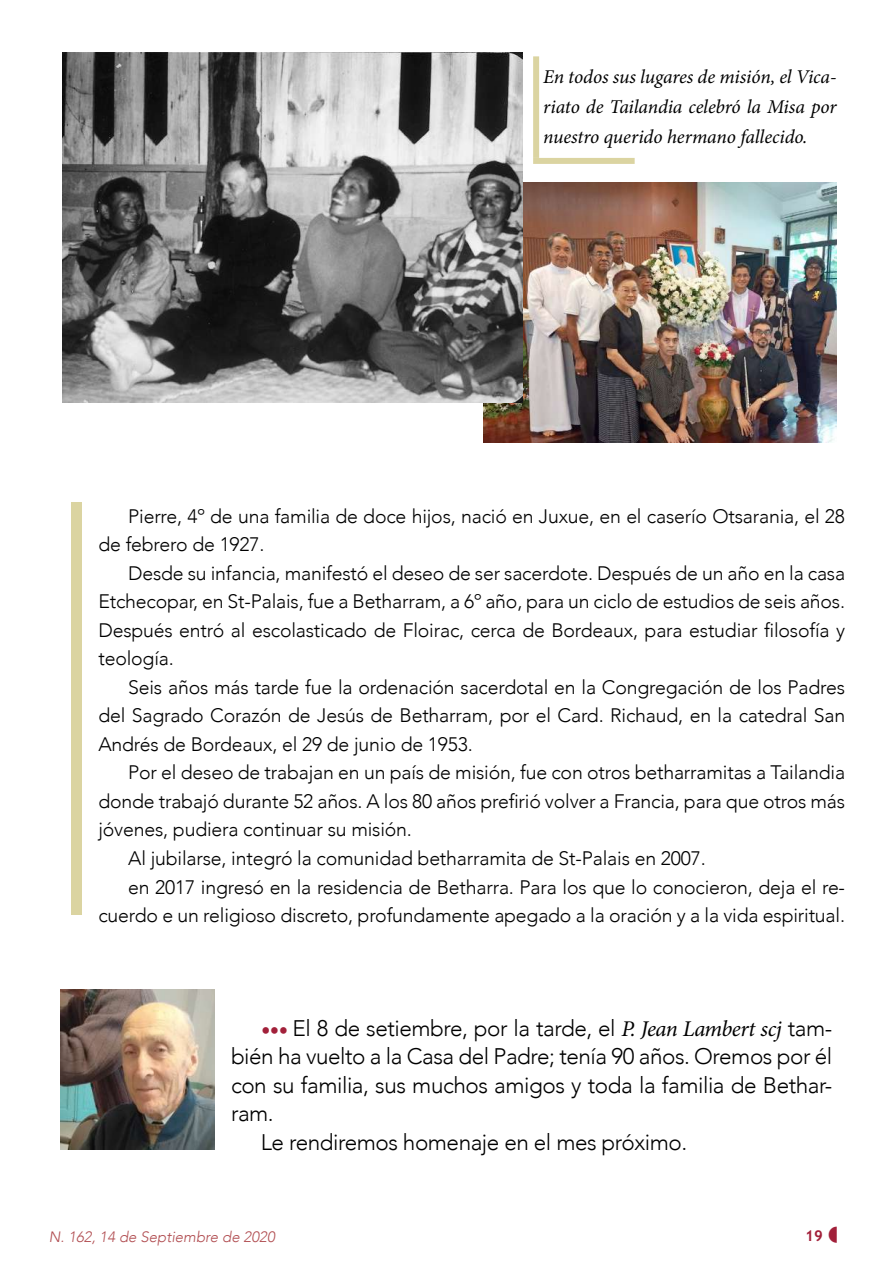
<style>
.page{position:relative;width:893px;height:1263px;background:#fff}
.page>*{position:absolute;margin:0;border:0;box-sizing:border-box;transform-origin:0 0}
.t1{font:300 22.5px "Avenir";letter-spacing:-.02em;color:#000}
.t2{font:300 19.5px/28.5px "Avenir";letter-spacing:-.01em;color:#000;text-align:justify}
.t3{font:italic 19.5px/30px "Minion Pro";letter-spacing:-.005em;color:#000;text-align:justify}
.t4{font:italic 300 15px "Avenir";color:#b14e52}
.t5{font:700 15px "Trebuchet MS";color:#a2203a}
.s1{font-family:"Minion Pro";font-weight:400;font-style:italic;font-size:25.5px;color:#a2203a}
.s2{font-family:"Minion Pro";font-weight:400;font-style:italic}
</style>
<div class="page">
<img style="left:484px;top:182px;width:353px;height:260px">
<img style="left:63px;top:53px;width:459px;height:349px">
<div style="left:71px;top:502px;width:10px;height:413px;background:#dbd4a1"></div>
<img style="left:61px;top:989px;width:153px;height:160px">
<div style="left:533px;top:158px;width:102px;height:6px;background:#dbd4a1"></div>
<div style="left:533px;top:56px;width:6px;height:102px;background:#dbd4a1"></div>
<p class="t3" style="left:543px;top:61px;width:295px">En todos sus lugares de misión, el Vica&shy;riato de Tailandia celebró la Misa por nuestro querido hermano fallecido.</p>
<p class="t2" style="left:98px;top:502px;width:748px;text-indent:30px">Pierre, 4º de una familia de doce hijos, nació en Juxue, en el caserío Otsarania, el 28 de febrero de 1927.</p>
<p class="t2" style="left:98px;top:559px;width:748px;text-indent:30px">Desde su infancia, manifestó el deseo de ser sacerdote. Después de un año en la casa Etchecopar, en St-Palais, fue a Betharram, a 6º año, para un ciclo de estudios de seis años.<br>Después entró al escolasticado de Floirac, cerca de Bordeaux, para estudiar filosofía y teología.</p>
<p class="t2" style="left:98px;top:673px;width:748px;text-indent:30px">Seis años más tarde fue la ordenación sacerdotal en la Congregación de los Padres del Sagrado Corazón de Jesús de Betharram, por el Card. Richaud, en la catedral San Andrés de Bordeaux, el 29 de junio de 1953.</p>
<p class="t2" style="left:128px;top:758px;width:718px">Por el deseo de trabajan en un país de misión, fue con otros betharramitas a Tailandia</p>
<p class="t2" style="left:98px;top:787px;width:748px">donde trabajó durante 52 años. A los 80 años prefirió volver a Francia, para que otros más</p>
<p class="t2" style="left:98px;top:815px;width:315px">jóvenes, pudiera continuar su misión.</p>
<p class="t2" style="left:128px;top:844px;width:579px">Al jubilarse, integró la comunidad betharramita de St-Palais en 2007.</p>
<p class="t2" style="left:128px;top:872px;width:718px">en 2017 ingresó en la residencia de Betharra. Para los que lo conocieron, deja el re-</p>
<p class="t2" style="left:98px;top:901px;width:748px">cuerdo e un religioso discreto, profundamente apegado a la oración y a la vida espiritual.</p>
<p class="t1" style="left:261px;top:1015px;width:573px"><span class="s1">•••</span> El 8 de setiembre, por la tarde, el <span class="s2">P. Jean Lambert scj</span> tam-</p>
<p class="t1" style="left:231px;top:1043px;width:603px">bién ha vuelto a la Casa del Padre; tenía 90 años. Oremos por él</p>
<p class="t1" style="left:231px;top:1072px;width:603px">con su familia, sus muchos amigos y toda la familia de Bethar-</p>
<p class="t1" style="left:231px;top:1100px;width:44px">ram.</p>
<p class="t1" style="left:261px;top:1129px;width:428px">Le rendiremos homenaje en el mes próximo.</p>
<p class="t4" style="left:49px;top:1228px;width:227px">N. 162, 14 de Septiembre de 2020</p>
<p class="t5" style="left:805px;top:1226px;width:19px">19</p>
</div>
